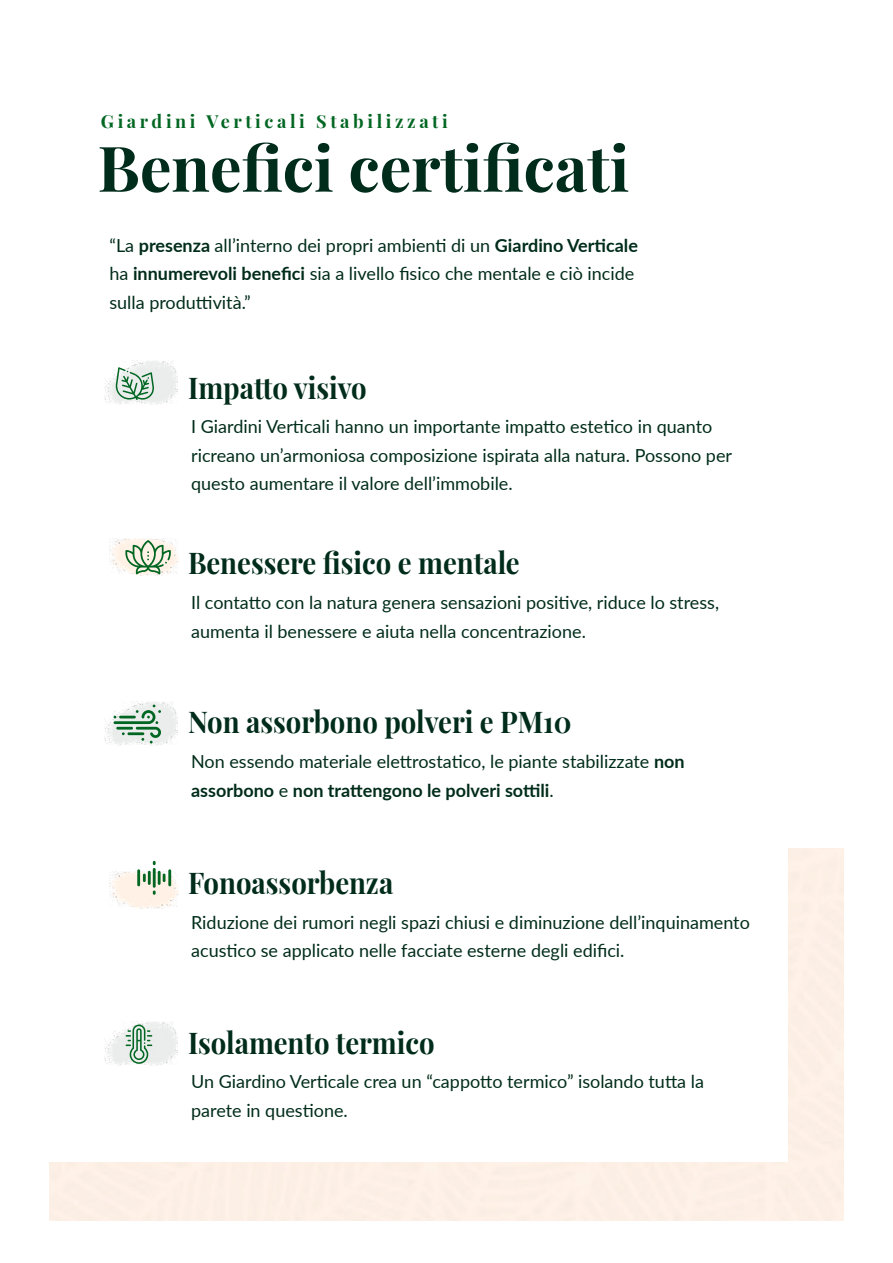
<style>
.page{position:relative;width:893px;height:1263px;background:#fff}
.page>*{position:absolute;margin:0;border:0;box-sizing:border-box;transform-origin:0 0}
.t1{font:700 63px "Playfair Display";color:#002c1b}
.t2{font:700 30px "Playfair Display";color:#002c1b;scale:.92 1}
.t3{font:18px/28.5px "Lato";color:#002c1a}
.t4{font:700 18px "Playfair Display";letter-spacing:.2em;color:#062}
.s1{font-weight:700}
</style>
<div class="page">
<img style="left:105px;top:360px;width:72px;height:45px">
<img style="left:105px;top:701px;width:72px;height:44px">
<img style="left:109px;top:871px;width:69px;height:37px">
<img style="left:109px;top:539px;width:69px;height:36px">
<img style="left:105px;top:1021px;width:72px;height:44px">
<svg style="left:125px;top:540px;width:46px;height:34px"></svg>
<svg style="left:114px;top:704px;width:47px;height:39px"></svg>
<svg style="left:126px;top:1024px;width:26px;height:40px"></svg>
<hr style="left:153px;top:868px;width:3px;height:20px;background:#062">
<hr style="left:137px;top:869px;width:3px;height:17px;background:#062">
<hr style="left:148px;top:871px;width:3px;height:14px;background:#062">
<svg style="left:143px;top:873px;width:3px;height:9px"></svg>
<hr style="left:158px;top:871px;width:3px;height:14px;background:#062">
<hr style="left:168px;top:869px;width:3px;height:17px;background:#062">
<svg style="left:163px;top:873px;width:3px;height:9px"></svg>
<svg style="left:153px;top:890px;width:3px;height:5px"></svg>
<svg style="left:153px;top:861px;width:3px;height:4px"></svg>
<svg style="left:115px;top:367px;width:39px;height:33px"></svg>
<p class="t4" style="left:101px;top:107px;width:349px">Giardini Verticali Stabilizzati</p>
<h1 class="t1" style="left:98px;top:119px;width:533px">Benefici certificati</h1>
<p class="t3" style="left:109px;top:230px;width:530px">“La <span class="s1">presenza</span> all’interno dei propri ambienti di un <span class="s1">Giardino Verticale </span>ha <span class="s1">innumerevoli benefici</span> sia a livello fisico che mentale e ciò incide sulla produttività.”</p>
<h2 class="t2" style="left:188px;top:364px;width:196px">Impatto visivo</h2>
<p class="t3" style="left:191px;top:412px;width:542px">I Giardini Verticali hanno un importante impatto estetico in quanto ricreano un’armoniosa composizione ispirata alla natura. Possono per questo aumentare il valore dell’immobile.</p>
<h2 class="t2" style="left:188px;top:539px;width:362px">Benessere fisico e mentale</h2>
<p class="t3" style="left:191px;top:587px;width:529px">Il contatto con la natura genera sensazioni positive, riduce lo stress, aumenta il benessere e aiuta nella concentrazione.</p>
<h2 class="t2" style="left:188px;top:698px;width:418px">Non assorbono polveri e PM10</h2>
<p class="t3" style="left:191px;top:747px;width:495px">Non essendo materiale elettrostatico, le piante stabilizzate <span class="s1">non assorbono</span> e <span class="s1">non trattengono le polveri sottili</span>.</p>
<h2 class="t2" style="left:188px;top:859px;width:225px">Fonoassorbenza</h2>
<p class="t3" style="left:191px;top:907px;width:560px">Riduzione dei rumori negli spazi chiusi e diminuzione dell’inquinamento acustico se applicato nelle facciate esterne degli edifici.</p>
<h2 class="t2" style="left:188px;top:1019px;width:270px">Isolamento termico</h2>
<p class="t3" style="left:191px;top:1067px;width:514px">Un Giardino Verticale crea un “cappotto termico” isolando tutta la parete in questione.</p>
</div>
